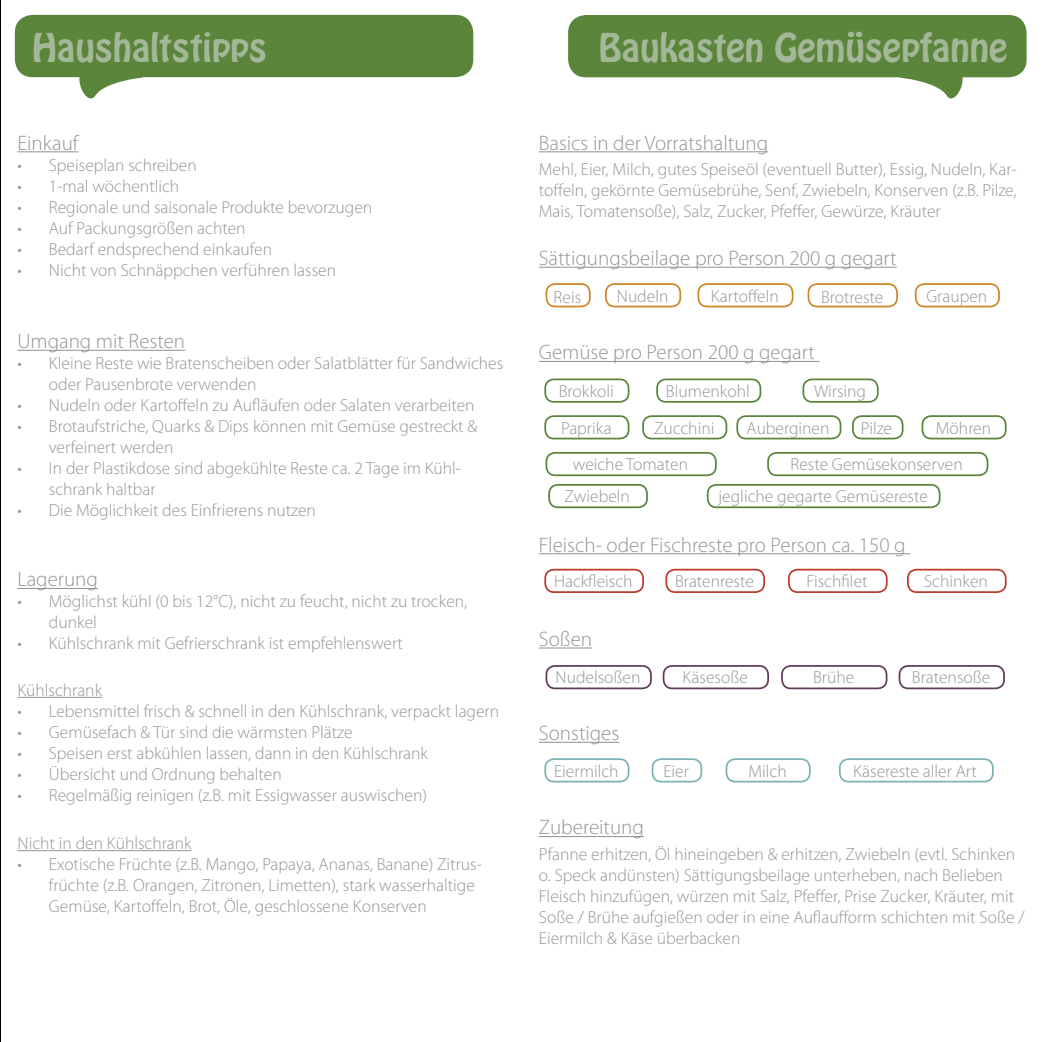
<style>
.page{position:relative;width:1042px;height:1042px;background:#fff}
.page>*{position:absolute;margin:0;border:0;box-sizing:border-box;transform-origin:0 0}
.t1{font:35px "Hobo Std";color:#a4b899}
.t2{font:300 21px "Myriad Pro";color:#939598}
.t3{font:300 17.5px/21px "Myriad Pro";color:#939598}
</style>
<div class="page">
<hr style="left:0;top:0;width:1px;height:1042px;background:#000">
<hr style="left:0;top:0;width:1042px;height:1px;background:#000">
<hr style="left:539px;top:267px;width:358px;height:1px;background:#939598">
<hr style="left:539px;top:361px;width:280px;height:1px;background:#939598">
<div style="left:544px;top:378px;width:85px;height:25px;border:2px solid #5a853b;border-radius:9px"></div>
<div style="left:656px;top:378px;width:105px;height:25px;border:2px solid #5a853b;border-radius:9px"></div>
<div style="left:802px;top:378px;width:76px;height:25px;border:2px solid #5a853b;border-radius:9px"></div>
<div style="left:544px;top:415px;width:85px;height:24px;border:2px solid #5a853b;border-radius:9px"></div>
<div style="left:642px;top:415px;width:85px;height:24px;border:2px solid #5a853b;border-radius:9px"></div>
<div style="left:736px;top:415px;width:105px;height:24px;border:2px solid #5a853b;border-radius:9px"></div>
<div style="left:852px;top:415px;width:51px;height:24px;border:2px solid #5a853b;border-radius:9px"></div>
<div style="left:921px;top:415px;width:85px;height:24px;border:2px solid #5a853b;border-radius:9px"></div>
<div style="left:545px;top:452px;width:172px;height:24px;border:2px solid #5a853b;border-radius:9px"></div>
<div style="left:767px;top:452px;width:221px;height:24px;border:2px solid #5a853b;border-radius:9px"></div>
<div style="left:548px;top:484px;width:100px;height:24px;border:2px solid #5a853b;border-radius:9px"></div>
<div style="left:707px;top:484px;width:233px;height:24px;border:2px solid #5a853b;border-radius:9px"></div>
<hr style="left:539px;top:553px;width:371px;height:1px;background:#939598">
<div style="left:544px;top:569px;width:100px;height:24px;border:2px solid #ba3b2c;border-radius:9px"></div>
<div style="left:665px;top:569px;width:100px;height:24px;border:2px solid #ba3b2c;border-radius:9px"></div>
<div style="left:788px;top:569px;width:99px;height:24px;border:2px solid #ba3b2c;border-radius:9px"></div>
<div style="left:907px;top:569px;width:99px;height:24px;border:2px solid #ba3b2c;border-radius:9px"></div>
<hr style="left:539px;top:647px;width:53px;height:1px;background:#939598">
<div style="left:545px;top:665px;width:107px;height:24px;border:2px solid #623c5b;border-radius:9px"></div>
<div style="left:663px;top:665px;width:106px;height:24px;border:2px solid #623c5b;border-radius:9px"></div>
<div style="left:781px;top:665px;width:106px;height:24px;border:2px solid #623c5b;border-radius:9px"></div>
<div style="left:898px;top:665px;width:107px;height:24px;border:2px solid #623c5b;border-radius:9px"></div>
<hr style="left:539px;top:742px;width:80px;height:1px;background:#939598">
<div style="left:544px;top:758px;width:85px;height:24px;border:2px solid #7cb2b3;border-radius:9px"></div>
<div style="left:651px;top:758px;width:51px;height:24px;border:2px solid #7cb2b3;border-radius:9px"></div>
<div style="left:725px;top:758px;width:85px;height:24px;border:2px solid #7cb2b3;border-radius:9px"></div>
<div style="left:839px;top:758px;width:155px;height:24px;border:2px solid #7cb2b3;border-radius:9px"></div>
<hr style="left:539px;top:836px;width:105px;height:1px;background:#939598">
<div style="left:15px;top:15px;width:458px;height:62px;background:#5a853b;border-radius:18px"></div>
<svg style="left:63px;top:77px;width:79px;height:22px"></svg>
<div style="left:568px;top:15px;width:458px;height:62px;background:#5a853b;border-radius:18px"></div>
<svg style="left:899px;top:77px;width:79px;height:22px"></svg>
<hr style="left:17px;top:151px;width:61px;height:1px;background:#939598">
<hr style="left:17px;top:350px;width:168px;height:1px;background:#939598">
<hr style="left:17px;top:588px;width:81px;height:1px;background:#939598">
<hr style="left:17px;top:697px;width:85px;height:1px;background:#939598">
<hr style="left:17px;top:850px;width:175px;height:1px;background:#939598">
<hr style="left:539px;top:151px;width:229px;height:1px;background:#939598">
<div style="left:545px;top:283px;width:46px;height:24px;border:2px solid #cf8729;border-radius:9px"></div>
<div style="left:697px;top:283px;width:96px;height:24px;border:2px solid #cf8729;border-radius:9px"></div>
<div style="left:807px;top:283px;width:91px;height:24px;border:2px solid #cf8729;border-radius:9px"></div>
<div style="left:915px;top:283px;width:85px;height:24px;border:2px solid #cf8729;border-radius:9px"></div>
<div style="left:605px;top:283px;width:76px;height:24px;border:2px solid #cf8729;border-radius:9px"></div>
<h1 class="t1" style="left:32px;top:24px;width:236px">Haushaltstipps</h1>
<h1 class="t1" style="left:599px;top:24px;width:410px">Baukasten Gemüsepfanne</h1>
<p class="t2" style="left:17px;top:131px;width:63px">Einkauf</p>
<p class="t3" style="left:17px;top:155px;width:181px">• Speiseplan schreiben</p>
<p class="t3" style="left:17px;top:176px;width:163px">• 1-mal wöchentlich</p>
<p class="t3" style="left:17px;top:197px;width:356px">• Regionale und saisonale Produkte bevorzugen</p>
<p class="t3" style="left:17px;top:218px;width:230px">• Auf Packungsgrößen achten</p>
<p class="t3" style="left:17px;top:239px;width:256px">• Bedarf endsprechend einkaufen</p>
<p class="t3" style="left:17px;top:260px;width:320px">• Nicht von Schnäppchen verführen lassen</p>
<p class="t2" style="left:17px;top:330px;width:169px">Umgang mit Resten</p>
<p class="t3" style="left:49px;top:353px;width:456px;text-indent:-31px">• Kleine Reste wie Bratenscheiben oder Salatblätter für Sandwiches oder Pausenbrote verwenden</p>
<p class="t3" style="left:17px;top:395px;width:459px">• Nudeln oder Kartoffeln zu Aufläufen oder Salaten verarbeiten</p>
<p class="t3" style="left:49px;top:416px;width:430px;text-indent:-31px">• Brotaufstriche, Quarks &amp; Dips können mit Gemüse gestreckt &amp; verfeinert werden</p>
<p class="t3" style="left:49px;top:458px;width:414px;text-indent:-31px">• In der Plastikdose sind abgekühlte Reste ca. 2 Tage im Kühl&shy;schrank haltbar</p>
<p class="t3" style="left:17px;top:500px;width:300px">• Die Möglichkeit des Einfrierens nutzen</p>
<p class="t2" style="left:17px;top:568px;width:82px">Lagerung</p>
<p class="t3" style="left:49px;top:591px;width:420px;text-indent:-31px">• Möglichst kühl (0 bis 12°C), nicht zu feucht, nicht zu trocken, dunkel</p>
<p class="t3" style="left:17px;top:633px;width:387px">• Kühlschrank mit Gefrierschrank ist empfehlenswert</p>
<p class="t3" style="left:17px;top:679px;width:86px">Kühlschrank</p>
<p class="t3" style="left:17px;top:700px;width:483px">• Lebensmittel frisch &amp; schnell in den Kühlschrank, verpackt lagern</p>
<p class="t3" style="left:17px;top:721px;width:337px">• Gemüsefach &amp; Tür sind die wärmsten Plätze</p>
<p class="t3" style="left:17px;top:742px;width:412px">• Speisen erst abkühlen lassen, dann in den Kühlschrank</p>
<p class="t3" style="left:17px;top:763px;width:266px">• Übersicht und Ordnung behalten</p>
<p class="t3" style="left:17px;top:784px;width:411px">• Regelmäßig reinigen (z.B. mit Essigwasser auswischen)</p>
<p class="t3" style="left:17px;top:833px;width:176px">Nicht in den Kühlschrank</p>
<p class="t3" style="left:49px;top:854px;width:434px;text-indent:-31px">• Exotische Früchte (z.B. Mango, Papaya, Ananas, Banane) Zitrus&shy;früchte (z.B. Orangen, Zitronen, Limetten), stark wasserhaltige<br>Gemüse, Kartoffeln, Brot, Öle, geschlossene Konserven</p>
<p class="t2" style="left:539px;top:131px;width:231px">Basics in der Vorratshaltung</p>
<p class="t3" style="left:539px;top:159px;width:479px;text-align:justify">Mehl, Eier, Milch, gutes Speiseöl (eventuell Butter), Essig, Nudeln, Kar&shy;toffeln, gekörnte Gemüsebrühe, Senf, Zwiebeln, Konserven (z.B. Pilze, Mais, Tomatensoße), Salz, Zucker, Pfeffer, Gewürze, Kräuter</p>
<p class="t2" style="left:539px;top:246px;width:359px">Sättigungsbeilage pro Person 200 g gegart</p>
<p class="t3" style="left:553px;top:287px;width:29px">Reis</p>
<p class="t3" style="left:617px;top:285px;width:53px">Nudeln</p>
<p class="t3" style="left:710px;top:285px;width:70px">Kartoffeln</p>
<p class="t3" style="left:821px;top:287px;width:64px">Brotreste</p>
<p class="t3" style="left:926px;top:285px;width:62px">Graupen</p>
<p class="t2" style="left:539px;top:341px;width:278px">Gemüse pro Person 200 g gegart</p>
<p class="t3" style="left:559px;top:381px;width:57px">Brokkoli</p>
<p class="t3" style="left:666px;top:381px;width:86px">Blumenkohl</p>
<p class="t3" style="left:814px;top:381px;width:54px">Wirsing</p>
<p class="t3" style="left:561px;top:417px;width:52px">Paprika</p>
<p class="t3" style="left:654px;top:417px;width:62px">Zucchini</p>
<p class="t3" style="left:746px;top:417px;width:84px">Auberginen</p>
<p class="t3" style="left:861px;top:417px;width:33px">Pilze</p>
<p class="t3" style="left:936px;top:417px;width:57px">Möhren</p>
<p class="t3" style="left:573px;top:454px;width:117px">weiche Tomaten</p>
<p class="t3" style="left:790px;top:454px;width:174px">Reste Gemüsekonserven</p>
<p class="t3" style="left:564px;top:486px;width:67px">Zwiebeln</p>
<p class="t3" style="left:718px;top:486px;width:211px">jegliche gegarte Gemüsereste</p>
<p class="t2" style="left:539px;top:533px;width:368px">Fleisch- oder Fischreste pro Person ca. 150 g</p>
<p class="t3" style="left:554px;top:571px;width:80px">Hackfleisch</p>
<p class="t3" style="left:675px;top:571px;width:80px">Bratenreste</p>
<p class="t3" style="left:806px;top:571px;width:63px">Fischfilet</p>
<p class="t3" style="left:924px;top:571px;width:65px">Schinken</p>
<p class="t2" style="left:539px;top:627px;width:55px">Soßen</p>
<p class="t3" style="left:555px;top:667px;width:86px">Nudelsoßen</p>
<p class="t3" style="left:682px;top:667px;width:67px">Käsesoße</p>
<p class="t3" style="left:813px;top:667px;width:43px">Brühe</p>
<p class="t3" style="left:912px;top:667px;width:80px">Bratensoße</p>
<p class="t2" style="left:539px;top:721px;width:82px">Sonstiges</p>
<p class="t3" style="left:554px;top:760px;width:66px">Eiermilch</p>
<p class="t3" style="left:663px;top:760px;width:27px">Eier</p>
<p class="t3" style="left:748px;top:760px;width:40px">Milch</p>
<p class="t3" style="left:853px;top:760px;width:125px">Käsereste aller Art</p>
<p class="t2" style="left:539px;top:816px;width:106px">Zubereitung</p>
<p class="t3" style="left:539px;top:843px;width:487px">Pfanne erhitzen, Öl hineingeben &amp; erhitzen, Zwiebeln (evtl. Schinken o. Speck andünsten) Sättigungsbeilage unterheben, nach Belieben Fleisch hinzufügen, würzen mit Salz, Pfeffer, Prise Zucker, Kräuter, mit Soße / Brühe aufgießen oder in eine Auflaufform schichten mit Soße / Eiermilch &amp; Käse überbacken</p>
</div>
